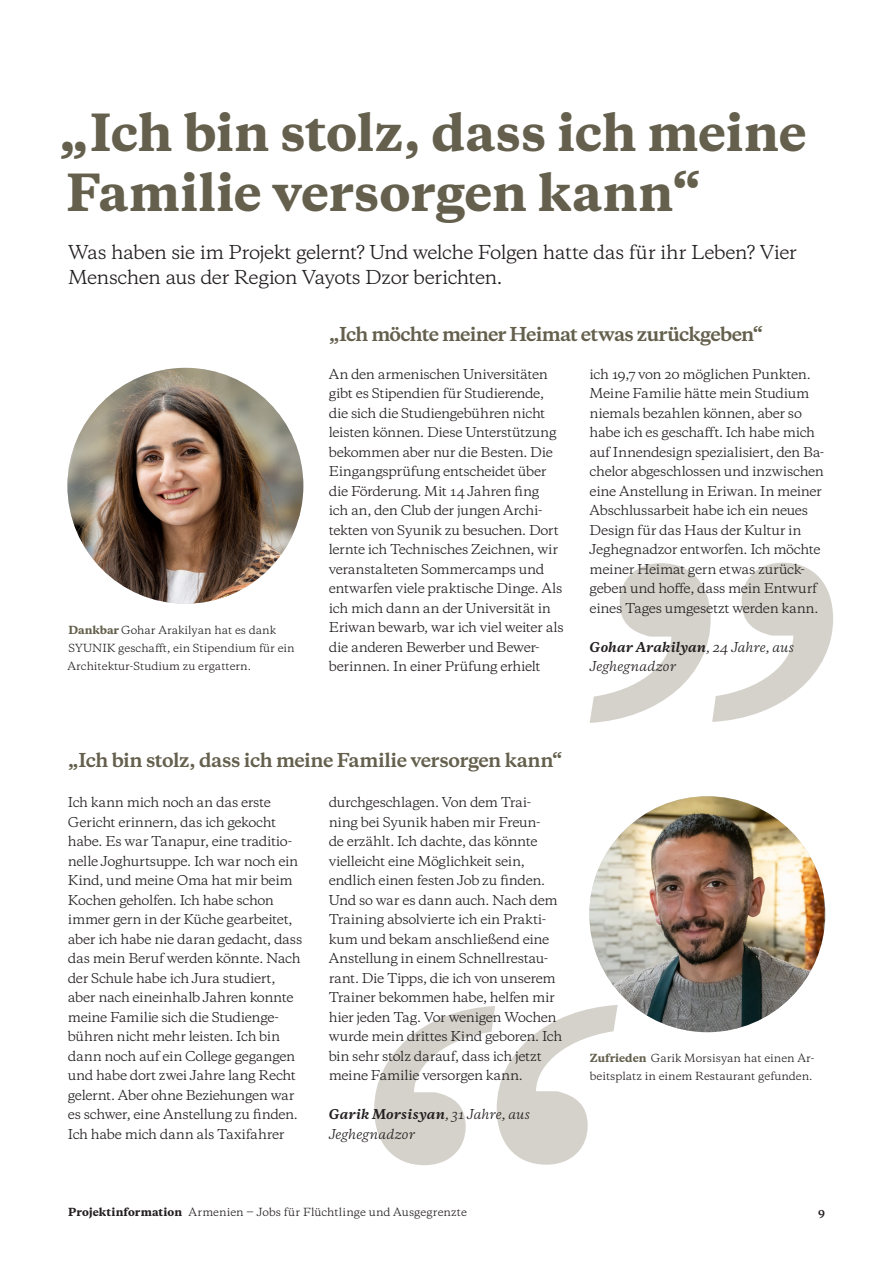
<style>
.page{position:relative;width:893px;height:1263px;background:#fff}
.page>*{position:absolute;margin:0;border:0;box-sizing:border-box;transform-origin:0 0}
.Projektinfo_Überschrift__32pt_ZAB_43pt{font:800 48px/60px "Galaxie Copernicus";letter-spacing:-.005em;color:#64604d}
.Projektinfo_Einleitungstext_12pt_ZAB_17p{font:18px/25.5px "Galaxie Copernicus";letter-spacing:-.035em;color:#231f20}
.Projektinfo_Fließtext_8_5pt_ZAB_13_pt{font:700 18px "Galaxie Copernicus";letter-spacing:-.035em;color:#64604d}
.Projektinfo_Fließtext_8_5pt_ZAB_13_pt-2{font:12.75px/19.5px "Galaxie Copernicus";letter-spacing:-.03em;color:#231f20}
.Projektinfo_Fließtext_8_5pt_ZAB_13_pt-3{font:italic 12.75px/19.5px "Galaxie Copernicus";letter-spacing:.015em;color:#231f20}
.t1{font:10.5px/18px "Galaxie Copernicus";color:#231f20}
.t2{font:700 10.5px "Galaxie Copernicus";color:#231f20}
.s1{font-weight:800;color:#64604d}
.s2{font-weight:700}
.s3{font-weight:800}
</style>
<div class="page">
<svg style="left:374px;top:1005px;width:244px;height:160px"></svg>
<svg style="left:590px;top:563px;width:243px;height:160px"></svg>
<img style="left:589px;top:796px;width:236px;height:236px;border-radius:118px">
<img style="left:67px;top:368px;width:236px;height:236px;border-radius:118px">
<p class="Projektinfo_Überschrift__32pt_ZAB_43pt" style="left:58px;top:104px;width:750px">„Ich bin stolz, dass ich meine<br>Familie versorgen kann“</p>
<p class="Projektinfo_Einleitungstext_12pt_ZAB_17p" style="left:68px;top:239px;width:730px">Was haben sie im Projekt gelernt? Und welche Folgen hatte das für ihr Leben? Vier<br>Menschen aus der Region Vayots Dzor berichten.</p>
<p class="t1" style="left:68px;top:621px;width:229px"><span class="s1">Dankbar</span> Gohar Arakilyan hat es dank<br>SYUNIK geschafft, ein Stipendium für ein<br>Architektur-Studium zu ergattern.</p>
<p class="Projektinfo_Fließtext_8_5pt_ZAB_13_pt" style="left:329px;top:322px;width:436px">„Ich möchte meiner Heimat etwas zurückgeben“</p>
<p class="Projektinfo_Fließtext_8_5pt_ZAB_13_pt-2" style="left:329px;top:364px;width:236px">An den armenischen Universitäten gibt es Stipendien für Studierende, die sich die Studiengebühren nicht leisten können. Diese Unterstützung bekommen aber nur die Besten. Die Eingangsprüfung entscheidet über die Förderung. Mit 14 Jahren fing<br>ich an, den Club der jungen Archi&shy;tekten von Syunik zu besuchen. Dort lernte ich Technisches Zeichnen, wir veranstalteten Sommercamps und entwarfen viele praktische Dinge. Als ich mich dann an der Universität in Eriwan bewarb, war ich viel weiter als die anderen Bewerber und Bewer&shy;berinnen. In einer Prüfung erhielt</p>
<p class="Projektinfo_Fließtext_8_5pt_ZAB_13_pt-2" style="left:590px;top:364px;width:236px">ich 19,7 von 20 möglichen Punkten.<br>Meine Familie hätte mein Studium niemals bezahlen können, aber so habe ich es geschafft. Ich habe mich auf Innendesign spezialisiert, den Ba&shy;chelor abgeschlossen und inzwischen eine Anstellung in Eriwan. In meiner Abschlussarbeit habe ich ein neues Design für das Haus der Kultur in Jeghegnadzor entworfen. Ich möchte meiner Heimat gern etwas zurück&shy;geben und hoffe, dass mein Entwurf eines Tages umgesetzt werden kann.</p>
<p class="Projektinfo_Fließtext_8_5pt_ZAB_13_pt-3" style="left:590px;top:637px;width:206px"><span class="s2">Gohar Arakilyan</span>, 24 Jahre, aus<br>Jeghegnadzor</p>
<p class="Projektinfo_Fließtext_8_5pt_ZAB_13_pt" style="left:68px;top:748px;width:496px">„Ich bin stolz, dass ich meine Familie versorgen kann“</p>
<p class="Projektinfo_Fließtext_8_5pt_ZAB_13_pt-2" style="left:68px;top:793px;width:236px">Ich kann mich noch an das erste Gericht erinnern, das ich gekocht habe. Es war Tanapur, eine traditio&shy;nelle Joghurtsuppe. Ich war noch ein Kind, und meine Oma hat mir beim Kochen geholfen. Ich habe schon immer gern in der Küche gearbeitet, aber ich habe nie daran gedacht, dass das mein Beruf werden könnte. Nach der Schule habe ich Jura studiert, aber nach eineinhalb Jahren konnte meine Familie sich die Studienge&shy;bühren nicht mehr leisten. Ich bin dann noch auf ein College gegangen und habe dort zwei Jahre lang Recht gelernt. Aber ohne Beziehungen war es schwer, eine Anstellung zu finden.<br>Ich habe mich dann als Taxifahrer</p>
<p class="Projektinfo_Fließtext_8_5pt_ZAB_13_pt-2" style="left:329px;top:793px;width:235px">durchgeschlagen. Von dem Trai&shy;ning bei Syunik haben mir Freun-<br>de erzählt. Ich dachte, das könnte vielleicht eine Möglichkeit sein, endlich einen festen Job zu finden.<br>Und so war es dann auch. Nach dem Training absolvierte ich ein Prakti&shy;kum und bekam anschließend eine Anstellung in einem Schnellrestau&shy;rant. Die Tipps, die ich von unserem Trainer bekommen habe, helfen mir hier jeden Tag. Vor wenigen Wochen wurde mein drittes Kind geboren. Ich bin sehr stolz darauf, dass ich jetzt meine Familie versorgen kann.</p>
<p class="Projektinfo_Fließtext_8_5pt_ZAB_13_pt-3" style="left:329px;top:1105px;width:203px"><span class="s2">Garik Morsisyan</span>, 31 Jahre, aus<br>Jeghegnadzor</p>
<p class="t1" style="left:590px;top:1049px;width:226px"><span class="s1">Zufrieden</span> Garik Morsisyan hat einen Ar&shy;beitsplatz in einem Restaurant gefunden.</p>
<p class="t1" style="left:68px;top:1203px;width:400px"><span class="s3">Projektinformation</span> Armenien ‒ Jobs für Flüchtlinge und Ausgegrenzte</p>
<p class="t2" style="left:818px;top:1205px;width:8px">9</p>
</div>
